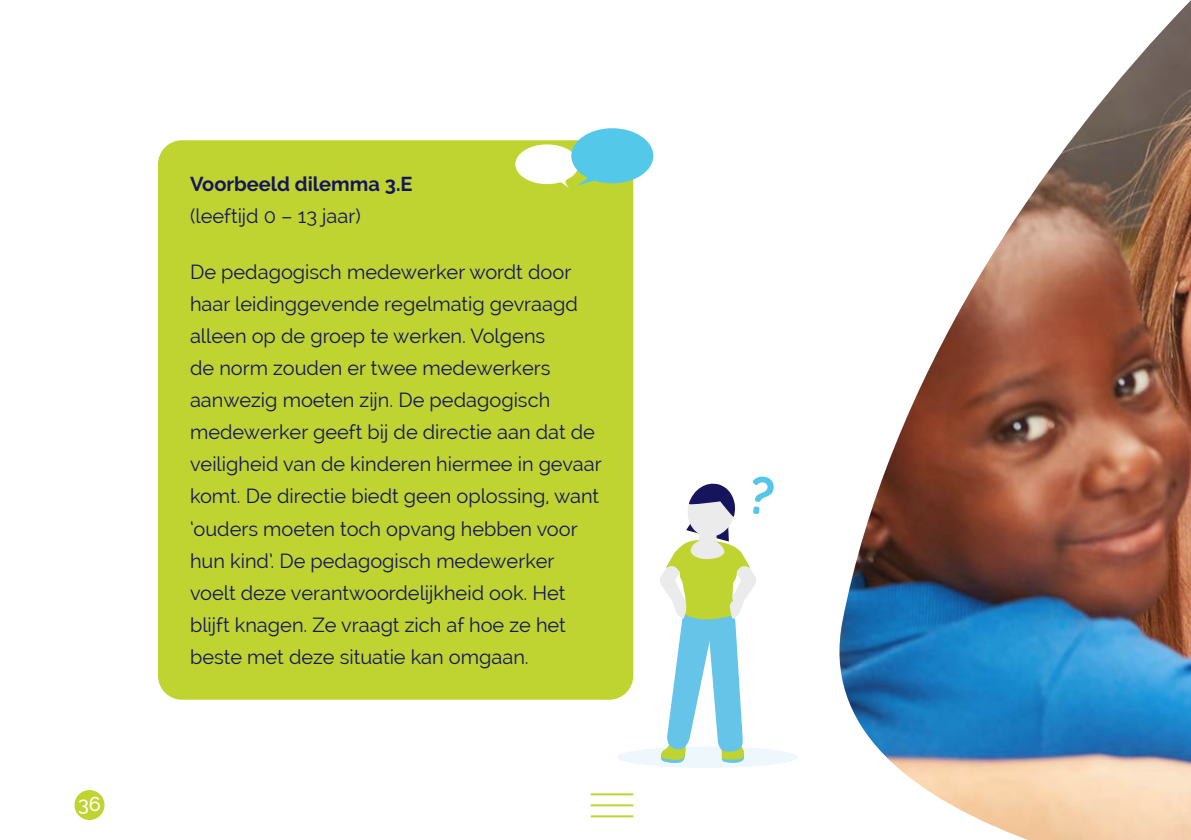
<style>
.page{position:relative;width:1191px;height:840px;background:#fff}
.page>*{position:absolute;margin:0;border:0;box-sizing:border-box;transform-origin:0 0}
.t1{font:20px/32px "Raleway";color:#16145f}
.t2{font:700 20px "Raleway";color:#16145f}
.t3{font:500 20px "Raleway";color:#fff}
</style>
<div class="page">
<div style="left:74px;top:789px;width:30px;height:30px;background:#bfd430;border-radius:50%"></div>
<hr style="left:590px;top:792px;width:43px;height:2px;background:#bfd430">
<hr style="left:590px;top:803px;width:43px;height:2px;background:#bfd430">
<hr style="left:590px;top:814px;width:43px;height:2px;background:#bfd430">
<div style="left:158px;top:140px;width:475px;height:559px;background:#bfd430;border-radius:24px"></div>
<div style="left:617px;top:746px;width:180px;height:21px;background:#edf7fc;border-radius:50%"></div>
<svg style="left:660px;top:476px;width:114px;height:287px"></svg>
<img style="left:839px;top:0;width:352px;height:839px">
<svg style="left:515px;top:128px;width:138px;height:60px"></svg>
<p class="t3" style="left:78px;top:791px;width:24px">36</p>
<p class="t2" style="left:190px;top:172px;width:224px">Voorbeeld dilemma 3.E</p>
<p class="t1" style="left:190px;top:200px;width:172px">(leeftijd 0 – 13 jaar)</p>
<p class="t1" style="left:190px;top:256px;width:413px">De pedagogisch medewerker wordt door haar leidinggevende regelmatig gevraagd alleen op de groep te werken. Volgens<br>de norm zouden er twee medewerkers aanwezig moeten zijn. De pedagogisch medewerker geeft bij de directie aan dat de veiligheid van de kinderen hiermee in gevaar komt. De directie biedt geen oplossing, want ‘ouders moeten toch opvang hebben voor hun kind’. De pedagogisch medewerker voelt deze verantwoordelijkheid ook. Het blijft knagen. Ze vraagt zich af hoe ze het beste met deze situatie kan omgaan.</p>
</div>
